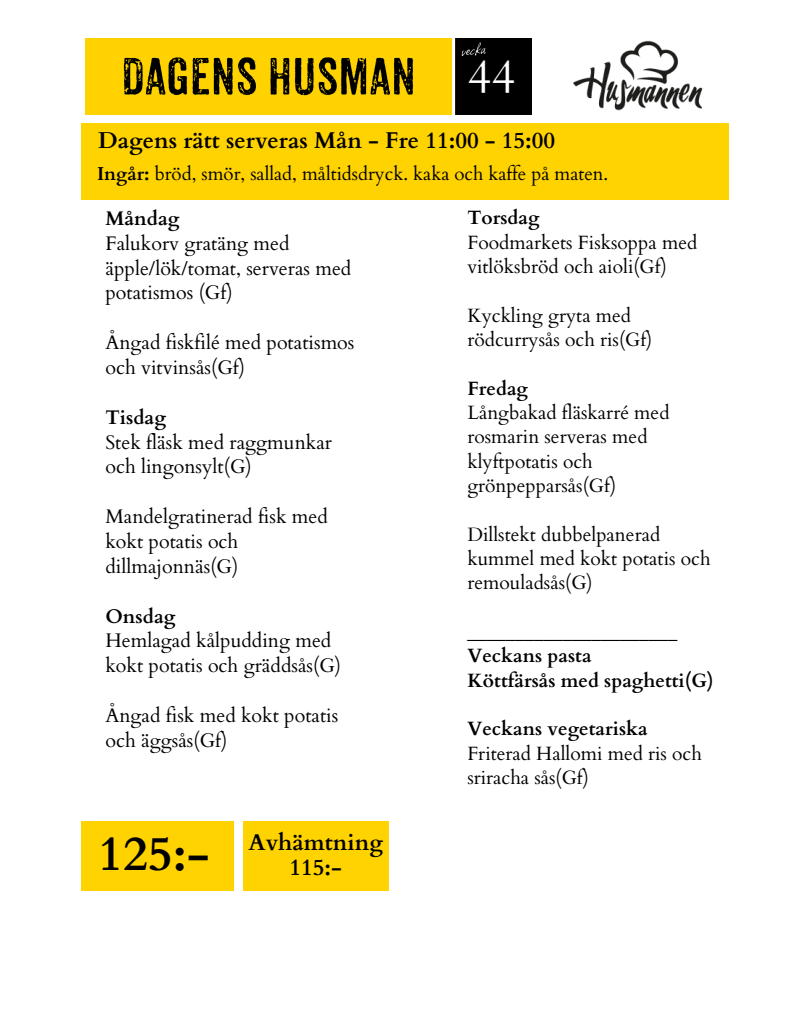
<style>
.page{position:relative;width:810px;height:1013px;background:#fff}
.page>*{position:absolute;margin:0;border:0;box-sizing:border-box;transform-origin:0 0}
.t1{font:700 48.5px "Cardo";color:#000}
.t2{font:46.9px "Cardo";color:#fff}
.t3{font:700 22.8px/24.8px "Cardo";color:#000;text-align:center}
.t4{font:19.7px/24.8px "Cardo";color:#000}
.t5{font:700 19.7px "Cardo";color:#000}
.t6{font:19.2px/24.3px "Cardo";color:#000}
.t7{font:700 19.2px/24.3px "Cardo";color:#000}
.t8{font:18.7px "Cardo";color:#000}
.s1{font-weight:700}
</style>
<div class="page">
<div style="left:243px;top:821px;width:146px;height:70px;background:#ffd300"></div>
<div style="left:81px;top:123px;width:648px;height:77px;background:#ffd300"></div>
<img style="left:574px;top:40px;width:129px;height:71px">
<div style="left:81px;top:821px;width:152px;height:70px;background:#ffd300"></div>
<img style="left:85px;top:38px;width:446px;height:77px">
<h1 class="t2" style="left:467px;top:46px;width:50px">44</h1>
<p class="t3" style="left:98px;top:128px;width:459px">Dagens rätt serveras Mån - Fre 11:00 - 15:00</p>
<h3 class="t8" style="left:97px;top:161px;width:513px"><span class="s1">Ingår:</span> bröd, smör, sallad, måltidsdryck. kaka och kaffe på maten.</h3>
<p class="t5" style="left:105px;top:205px;width:76px">Måndag</p>
<h2 class="t4" style="left:105px;top:231px;width:247px">Falukorv gratäng med äpple/lök/tomat, serveras med potatismos (Gf)</h2>
<p class="t4" style="left:105px;top:330px;width:251px">Ångad fiskfilé med potatismos och vitvinsås(Gf)</p>
<p class="t5" style="left:105px;top:404px;width:62px">Tisdag</p>
<p class="t4" style="left:105px;top:430px;width:228px">Stek fläsk med raggmunkar och lingonsylt(G)</p>
<p class="t4" style="left:105px;top:504px;width:224px">Mandelgratinerad fisk med kokt potatis och dillmajonnäs(G)</p>
<p class="t5" style="left:105px;top:603px;width:72px">Onsdag</p>
<p class="t4" style="left:105px;top:628px;width:237px">Hemlagad kålpudding med kokt potatis och gräddsås(G)</p>
<p class="t4" style="left:105px;top:703px;width:234px">Ångad fisk med kokt potatis och äggsås(Gf)</p>
<p class="t1" style="left:98px;top:822px;width:113px">125:-</p>
<h2 class="t3" style="left:248px;top:830px;width:136px">Avhämtning<br>115:-</h2>
<p class="t7" style="left:467px;top:206px;width:74px">Torsdag</p>
<p class="t6" style="left:467px;top:231px;width:231px">Foodmarkets Fisksoppa med vitlöksbröd och aioli(Gf)</p>
<p class="t6" style="left:467px;top:303px;width:187px">Kyckling gryta med rödcurrysås och ris(Gf)</p>
<p class="t7" style="left:467px;top:376px;width:62px">Fredag</p>
<p class="t6" style="left:467px;top:401px;width:204px">Långbakad fläskarré med rosmarin serveras med klyftpotatis och grönpepparsås(Gf)</p>
<p class="t6" style="left:467px;top:522px;width:245px">Dillstekt dubbelpanerad kummel med kokt potatis och remouladsås(G)</p>
<p class="t7" style="left:467px;top:620px;width:248px">______________________<br>Veckans pasta<br>Köttfärsås med spaghetti(G)</p>
<p class="t7" style="left:467px;top:717px;width:182px">Veckans vegetariska</p>
<p class="t6" style="left:467px;top:741px;width:236px">Friterad Hallomi med ris och sriracha sås(Gf)</p>
</div>
